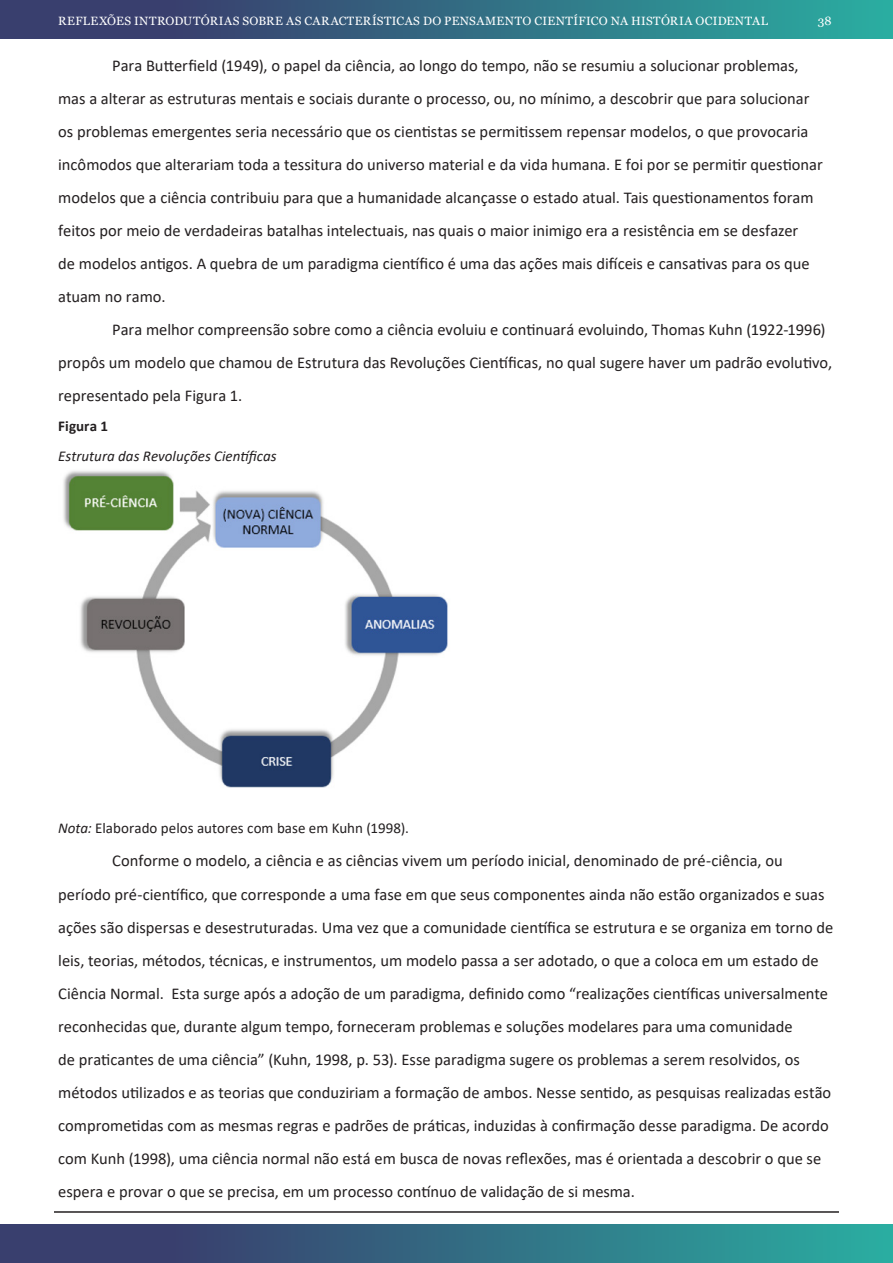
<style>
.page{position:relative;width:893px;height:1263px;background:#fff}
.page>*{position:absolute;margin:0;border:0;box-sizing:border-box;transform-origin:0 0}
.Paragrafo{font:16.5px/33px "Calibri";color:#231f20}
.Figura_Nota{font:15px "Calibri";letter-spacing:.005em;color:#231f20}
.Figura_Titulo{font:italic 15px "Calibri";color:#231f20}
.Figura_Numero{font:700 15px "Calibri";letter-spacing:.005em;color:#231f20}
.t1{font:12px "Georgia";letter-spacing:.03em;color:#fff}
.s1{font-style:italic}
</style>
<div class="page">
<div style="left:0;top:0;width:893px;height:38px;background:linear-gradient(to right,#3b2e66,#2baaa0)"></div>
<div style="left:0;top:1225px;width:893px;height:38px;background:linear-gradient(to right,#3b2e66,#2baaa0)"></div>
<hr style="left:54px;top:1211px;width:785px;height:2px;background:#231f20">
<img style="left:63px;top:471px;width:385px;height:317px">
<p class="t1" style="left:58px;top:13px;width:712px">REFLEXÕES INTRODUTÓRIAS SOBRE AS CARACTERÍSTICAS DO PENSAMENTO CIENTÍFICO NA HISTÓRIA OCIDENTAL</p>
<p class="t1" style="left:818px;top:13px;width:15px">38</p>
<p class="Paragrafo" style="left:58px;top:48px;width:766px;text-indent:54px">Para Butterfield (1949), o papel da ciência, ao longo do tempo, não se resumiu a solucionar problemas, mas a alterar as estruturas mentais e sociais durante o processo, ou, no mínimo, a descobrir que para solucionar os problemas emergentes seria necessário que os cientistas se permitissem repensar modelos, o que provocaria incômodos que alterariam toda a tessitura do universo material e da vida humana. E foi por se permitir questionar modelos que a ciência contribuiu para que a humanidade alcançasse o estado atual. Tais questionamentos foram feitos por meio de verdadeiras batalhas intelectuais, nas quais o maior inimigo era a resistência em se desfazer<br>de modelos antigos. A quebra de um paradigma científico é uma das ações mais difíceis e cansativas para os que atuam no ramo.</p>
<p class="Paragrafo" style="left:58px;top:312px;width:775px;text-indent:54px">Para melhor compreensão sobre como a ciência evoluiu e continuará evoluindo, Thomas Kuhn (1922-1996) propôs um modelo que chamou de Estrutura das Revoluções Científicas, no qual sugere haver um padrão evolutivo, representado pela Figura 1.</p>
<p class="Figura_Numero" style="left:58px;top:415px;width:51px">Figura 1</p>
<p class="Figura_Titulo" style="left:58px;top:445px;width:220px">Estrutura das Revoluções Científicas</p>
<p class="Figura_Nota" style="left:58px;top:818px;width:352px"><span class="s1">Nota:</span> Elaborado pelos autores com base em Kuhn (1998).</p>
<p class="Paragrafo" style="left:58px;top:844px;width:777px;text-indent:54px">Conforme o modelo, a ciência e as ciências vivem um período inicial, denominado de pré-ciência, ou período pré-científico, que corresponde a uma fase em que seus componentes ainda não estão organizados e suas ações são dispersas e desestruturadas. Uma vez que a comunidade científica se estrutura e se organiza em torno de leis, teorias, métodos, técnicas, e instrumentos, um modelo passa a ser adotado, o que a coloca em um estado de Ciência Normal. Esta surge após a adoção de um paradigma, definido como “realizações científicas universalmente reconhecidas que, durante algum tempo, forneceram problemas e soluções modelares para uma comunidade<br>de praticantes de uma ciência” (Kuhn, 1998, p. 53). Esse paradigma sugere os problemas a serem resolvidos, os métodos utilizados e as teorias que conduziriam a formação de ambos. Nesse sentido, as pesquisas realizadas estão comprometidas com as mesmas regras e padrões de práticas, induzidas à confirmação desse paradigma. De acordo com Kunh (1998), uma ciência normal não está em busca de novas reflexões, mas é orientada a descobrir o que se espera e provar o que se precisa, em um processo contínuo de validação de si mesma.</p>
</div>
